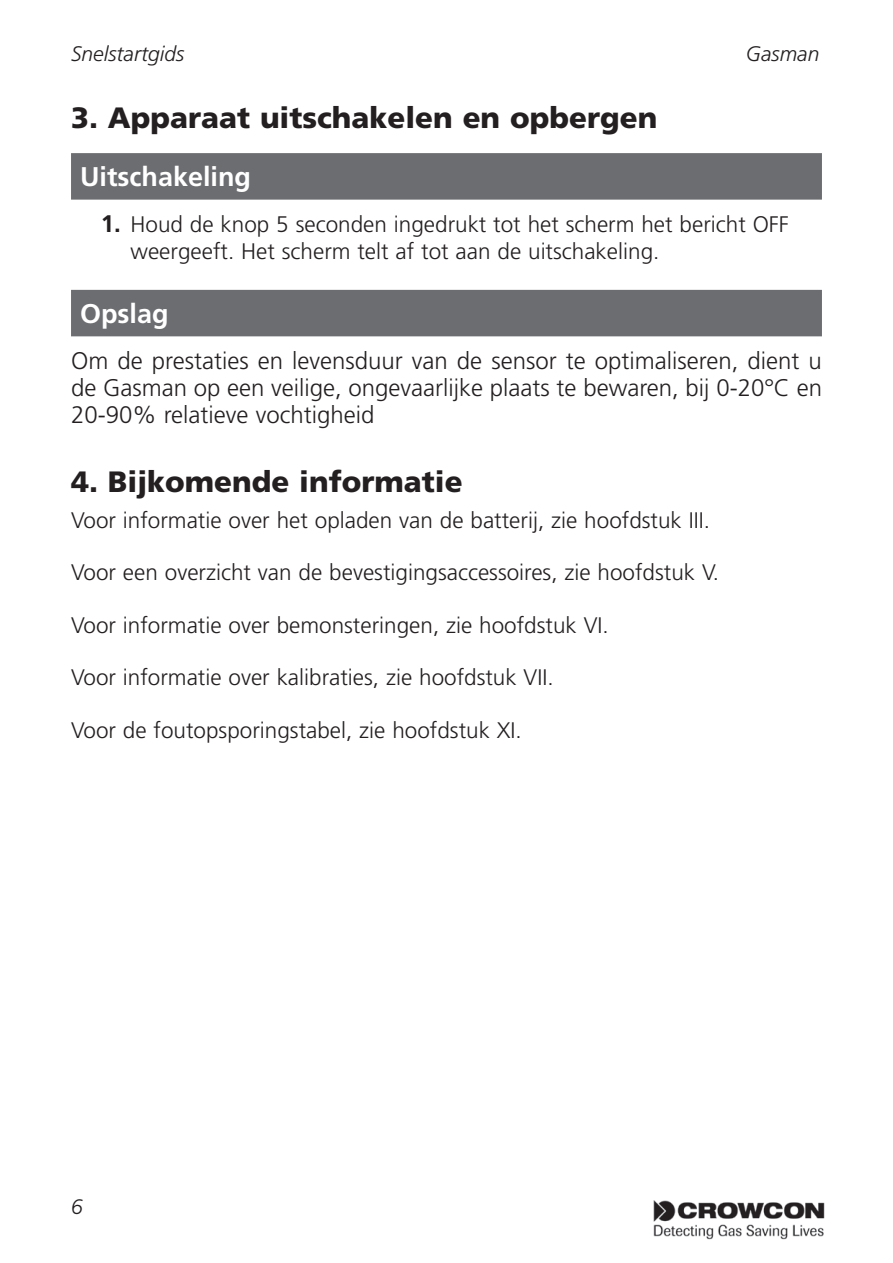
<style>
.page{position:relative;width:893px;height:1263px;background:#fff}
.page>*{position:absolute;margin:0;border:0;box-sizing:border-box;transform-origin:0 0}
.t1{font:900 29.4px "Frutiger";color:#231f20}
.t2{font:700 27px "Frutiger";color:#fff}
.t3{font:300 24px/27px "Frutiger";color:#231f20;text-align:justify}
.t4{font:300 22.5px/27px "Frutiger";color:#231f20}
.t5{font:italic 300 21px "Frutiger";color:#231f20}
.s1{font-weight:700;font-size:24px}
</style>
<div class="page">
<img style="left:654px;top:1200px;width:171px;height:40px">
<div style="left:71px;top:153px;width:751px;height:47px;background:#6c6d70"></div>
<div style="left:71px;top:290px;width:751px;height:46px;background:#6c6d70"></div>
<p class="t5" style="left:71px;top:42px;width:115px">Snelstartgids</p>
<p class="t5" style="left:746px;top:42px;width:75px">Gasman</p>
<h1 class="t1" style="left:71px;top:100px;width:588px">3. Apparaat uitschakelen en opbergen</h1>
<p class="t2" style="left:80px;top:161px;width:173px">Uitschakeling</p>
<p class="t4" style="left:131px;top:211px;width:660px;text-indent:-30px"><span class="s1">1.</span> Houd de knop 5 seconden ingedrukt tot het scherm het bericht OFF weergeeft. Het scherm telt af tot aan de uitschakeling.</p>
<p class="t2" style="left:80px;top:298px;width:90px">Opslag</p>
<p class="t3" style="left:71px;top:347px;width:752px">Om de prestaties en levensduur van de sensor te optimaliseren, dient u de Gasman op een veilige, ongevaarlijke plaats te bewaren, bij 0-20°C en 20-90% relatieve vochtigheid</p>
<h1 class="t1" style="left:71px;top:464px;width:393px">4. Bijkomende informatie</h1>
<p class="t4" style="left:71px;top:507px;width:640px">Voor informatie over het opladen van de batterij, zie hoofdstuk III.</p>
<p class="t4" style="left:71px;top:559px;width:650px">Voor een overzicht van de bevestigingsaccessoires, zie hoofdstuk V.</p>
<p class="t4" style="left:71px;top:612px;width:539px">Voor informatie over bemonsteringen, zie hoofdstuk VI.</p>
<p class="t4" style="left:71px;top:664px;width:484px">Voor informatie over kalibraties, zie hoofdstuk VII.</p>
<p class="t4" style="left:71px;top:717px;width:452px">Voor de foutopsporingstabel, zie hoofdstuk XI.</p>
<p class="t5" style="left:71px;top:1194px;width:13px">6</p>
</div>
